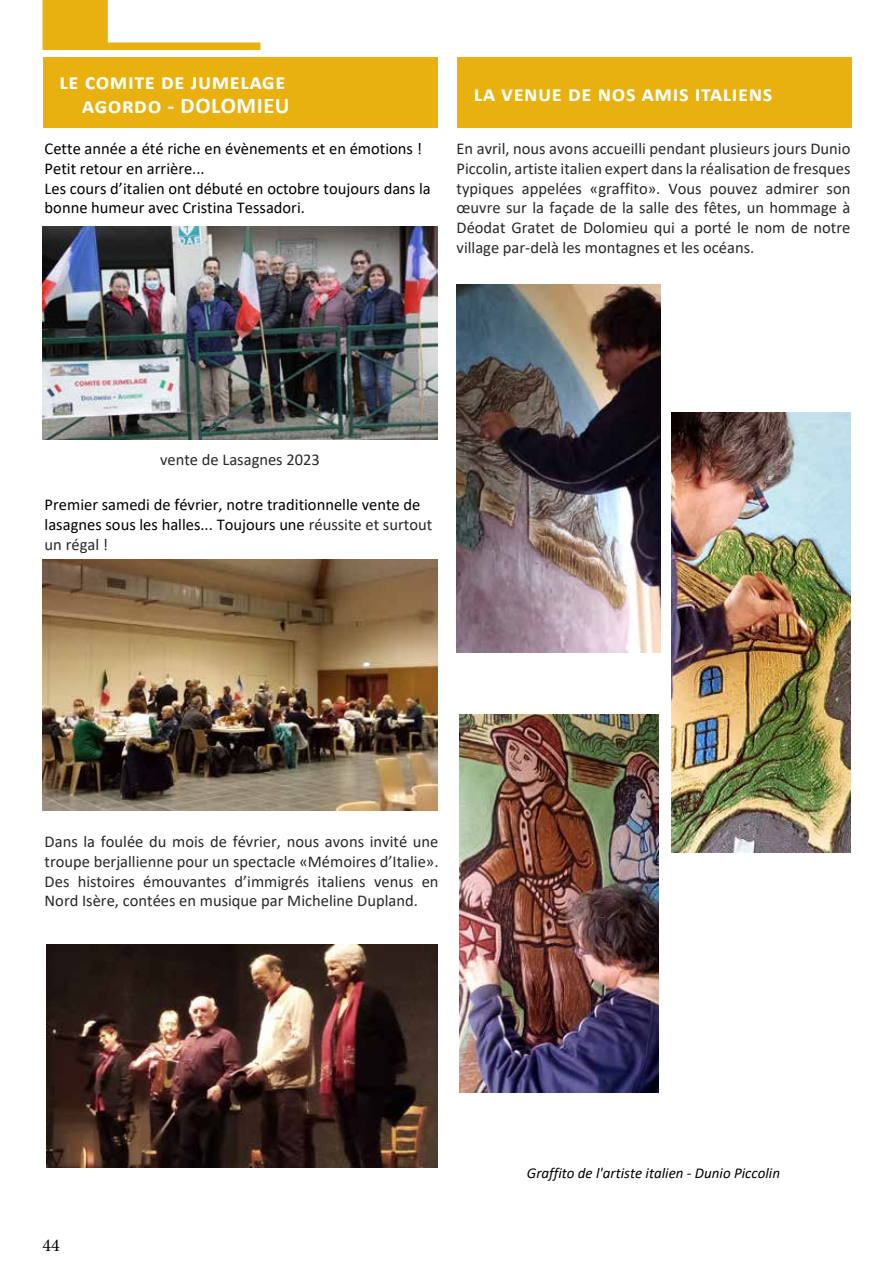
<style>
.page{position:relative;width:893px;height:1263px;background:#fff}
.page>*{position:absolute;margin:0;border:0;box-sizing:border-box;transform-origin:0 0}
.t1{font:700 22.5px/23.7px "Calibri";letter-spacing:.025em;color:#fff;text-align:right}
.t2{font:18px "Minion Pro";color:#000}
.t3{font:16.5px/19.8px "Calibri";color:#26282a;text-align:justify}
.t4{font:16.5px/19.8px "Calibri";color:#000}
.t5{font:italic 15px "Calibri";color:#000}
.s1{color:#26282a}
</style>
<div class="page">
<div style="left:103px;top:43px;width:157px;height:7px;background:#e9b110"></div>
<div style="left:43px;top:0;width:65px;height:50px;background:#e9b110"></div>
<div style="left:43px;top:57px;width:394px;height:71px;background:#e9b110"></div>
<img style="left:43px;top:226px;width:394px;height:213px">
<img style="left:43px;top:559px;width:394px;height:251px">
<img style="left:47px;top:944px;width:390px;height:223px">
<div style="left:457px;top:57px;width:395px;height:71px;background:#e9b110"></div>
<img style="left:457px;top:285px;width:204px;height:368px">
<img style="left:672px;top:412px;width:178px;height:441px">
<img style="left:459px;top:714px;width:199px;height:379px">
<h1 class="t1" style="left:60px;top:69px;width:232px">le comite de jumelage agordo - DOLOMIEU</h1>
<p class="t4" style="left:45px;top:138px;width:388px">Cette année a été riche en évènements et en émotions !<br>Petit retour en arrière...<br>Les cours d’italien ont débuté en octobre toujours dans la bonne humeur avec Cristina Tessadori.</p>
<h1 class="t1" style="left:474px;top:81px;width:300px">la venue de nos amis italiens</h1>
<p class="t3" style="left:457px;top:138px;width:395px">En avril, nous avons accueilli pendant plusieurs jours Dunio Piccolin, artiste italien expert dans la réalisation de fresques typiques appelées «graffito». Vous pouvez admirer son œuvre sur la façade de la salle des fêtes, un hommage à Déodat Gratet de Dolomieu qui a porté le nom de notre village par-delà les montagnes et les océans.</p>
<p class="t3" style="left:160px;top:449px;width:161px">vente de Lasagnes 2023</p>
<p class="t4" style="left:45px;top:495px;width:389px">Premier samedi de février, notre traditionnelle vente de lasagnes sous les halles... Toujours une <span class="s1">réussite et surtout un régal !</span></p>
<p class="t3" style="left:45px;top:831px;width:395px">Dans la foulée du mois de février, nous avons invité une troupe berjallienne pour un spectacle «Mémoires d’Italie».<br>Des histoires émouvantes d’immigrés italiens venus en Nord Isère, contées en musique par Micheline Dupland.</p>
<p class="t2" style="left:43px;top:1233px;width:19px">44</p>
<p class="t5" style="left:527px;top:1162px;width:255px">Graffito de l'artiste italien - Dunio Piccolin</p>
</div>
